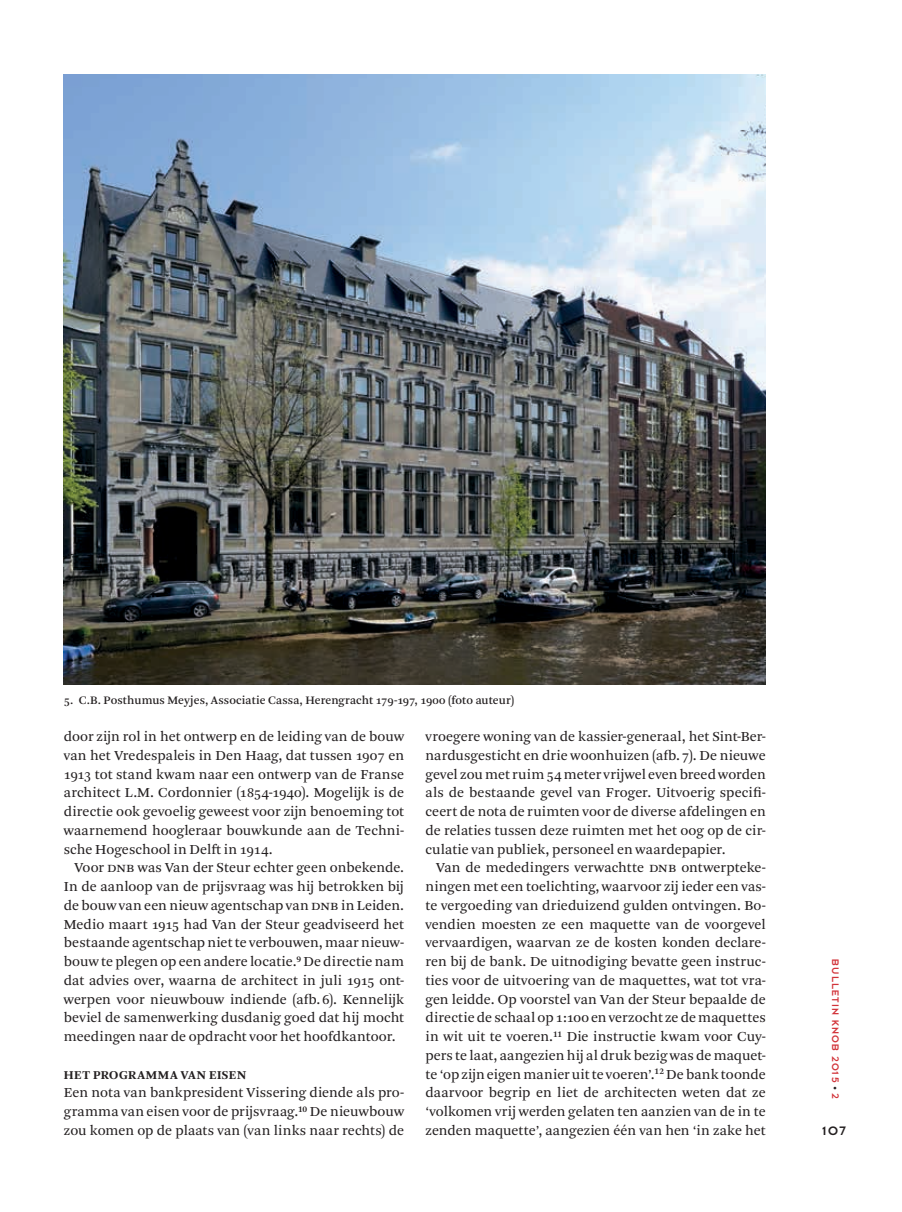
<style>
.page{position:relative;width:902px;height:1212px;background:#fff}
.page>*{position:absolute;margin:0;border:0;box-sizing:border-box;transform-origin:0 0}
.t1{font:14.4px/18.8px "Arnhem Pro Blond";letter-spacing:.005em;color:#231f20;text-align:justify}
.t2{font:13.5px "Dessau Pro";color:#231f20}
.t3{font:700 12.6px "Arnhem Pro";letter-spacing:.04em;color:#231f20}
.t4{font:12px "Arnhem Pro";letter-spacing:.01em;color:#231f20}
.t5{font:10.5px "Dessau Pro";letter-spacing:.11em;color:#d2343a}
.s1{font-size:8.25px;color:#231f20}
</style>
<div class="page">
<img style="left:64px;top:74px;width:701px;height:611px">
<p class="t4" style="left:64px;top:692px;width:452px">5. C.B. Posthumus Meyjes, Associatie Cassa, Herengracht 179-197, 1900 (foto auteur)</p>
<p class="t1" style="left:64px;top:727px;width:342px">door zijn rol in het ontwerp en de leiding van de bouw van het Vredespaleis in Den Haag, dat tussen 1907 en 1913 tot stand kwam naar een ontwerp van de Franse architect L.M. Cordonnier (1854-1940). Mogelijk is de directie ook gevoelig geweest voor zijn benoeming tot waarnemend hoogleraar bouwkunde aan de Techni&shy;sche Hogeschool in Delft in 1914.</p>
<p class="t1" style="left:64px;top:858px;width:342px;text-indent:11px">Voor DNB was Van der Steur echter geen onbekende.<br>In de aanloop van de prijsvraag was hij betrokken bij de bouw van een nieuw agentschap van DNB in Leiden.<br>Medio maart 1915 had Van der Steur geadviseerd het bestaande agentschap niet te verbouwen, maar nieuw&shy;bouw te plegen op een andere locatie.<sup>9</sup> De directie nam dat advies over, waarna de architect in juli 1915 ont&shy;werpen voor nieuwbouw indiende (afb.6). Kennelijk beviel de samenwerking dusdanig goed dat hij mocht meedingen naar de opdracht voor het hoofdkantoor.</p>
<p class="t3" style="left:64px;top:1066px;width:184px">HET PROGRAMMA VAN EISEN</p>
<p class="t1" style="left:64px;top:1083px;width:342px">Een nota van bankpresident Vissering diende als pro&shy;gramma van eisen voor de prijsvraag.<sup>10</sup> De nieuwbouw zou komen op de plaats van (van links naar rechts) de</p>
<p class="t1" style="left:425px;top:727px;width:342px">vroegere woning van de kassier-generaal, het Sint-Ber&shy;nardusgesticht en drie woonhuizen (afb.7). De nieuwe gevel zou met ruim 54 meter vrijwel even breed worden als de bestaande gevel van Froger. Uitvoerig specifi&shy;ceert de nota de ruimten voor de diverse afdelingen en de relaties tussen deze ruimten met het oog op de cir&shy;culatie van publiek, personeel en waardepapier.</p>
<p class="t1" style="left:425px;top:858px;width:342px;text-indent:11px">Van de mededingers verwachtte DNB ontwerpteke&shy;ningen met een toelichting, waarvoor zij ieder een vas&shy;te vergoeding van drieduizend gulden ontvingen. Bo&shy;vendien moesten ze een maquette van de voorgevel vervaardigen, waarvan ze de kosten konden declare&shy;ren bij de bank. De uitnodiging bevatte geen instruc&shy;ties voor de uitvoering van de maquettes, wat tot vra&shy;gen leidde. Op voorstel van Van der Steur bepaalde de directie de schaal op 1:100 en verzocht ze de maquettes in wit uit te voeren.<sup>11</sup> Die instructie kwam voor Cuy&shy;pers te laat, aangezien hij al druk bezig was de maquet&shy;te ‘op zijn eigen manier uit te voeren’.<sup>12</sup> De bank toonde daarvoor begrip en liet de architecten weten dat ze ‘volkomen vrij werden gelaten ten aanzien van de in te zenden maquette’, aangezien één van hen ‘in zake het</p>
<p class="t5" style="left:840px;top:959px;width:141px;rotate:90deg">BULLETIN KNOB 2015 <span class="s1">•</span> 2</p>
<p class="t2" style="left:821px;top:1123px;width:26px">107</p>
</div>
